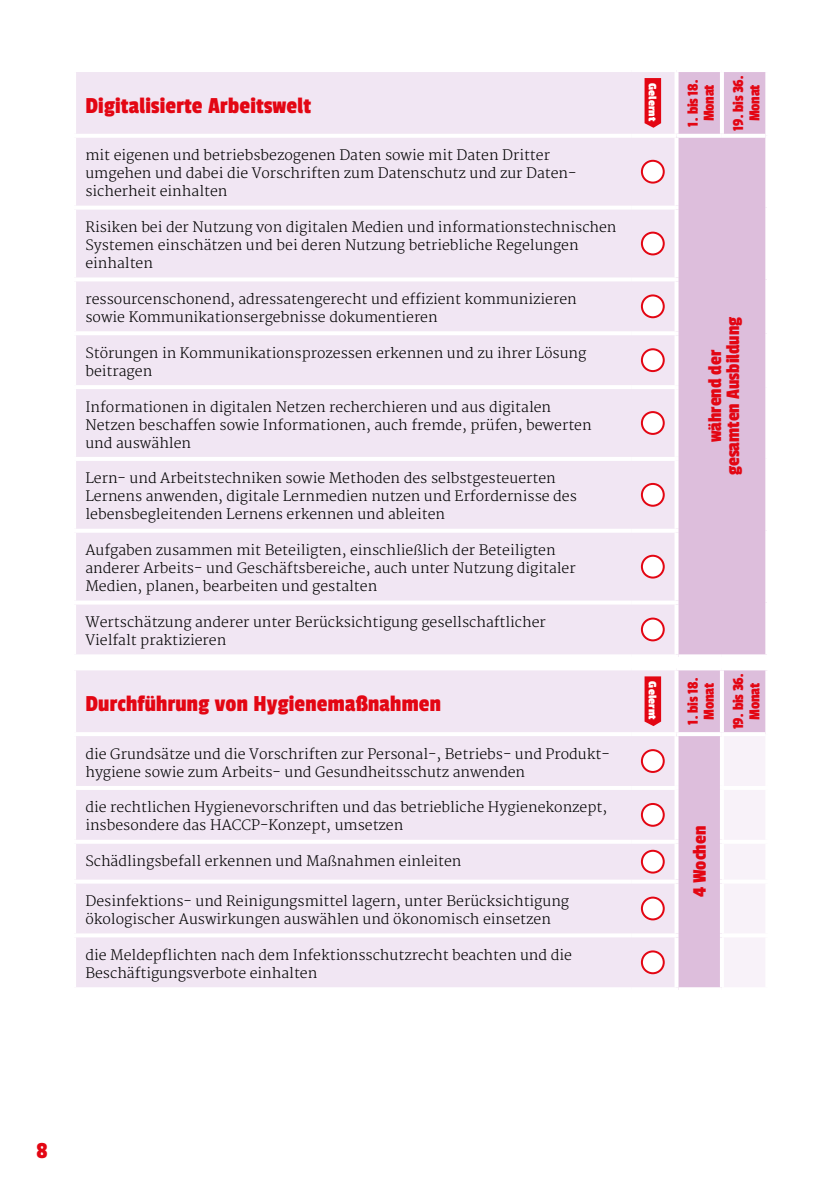
<style>
.page{position:relative;width:840px;height:1191px;background:#fff}
.page>*{position:absolute;margin:0;border:0;box-sizing:border-box;transform-origin:0 0}
.t1{font:24px "Passion One";letter-spacing:.01em;color:#e30613}
.t2{font:20px/18px "Passion One";color:#e30613;text-align:center}
.t3{font:16px/16px "Passion One";letter-spacing:-.02em;color:#e30613;text-align:center}
.t4{font:300 14px/18px "Merriweather";color:#000}
.t5{font:700 12px "Passion One";color:#fff}
</style>
<div class="page">
<div style="left:76px;top:72px;width:598px;height:582px;background:#f1e6f3"></div>
<div style="left:678px;top:72px;width:86px;height:62px;background:#ddbedc"></div>
<div style="left:676px;top:136px;width:90px;height:520px;background:#ddbedc"></div>
<hr style="left:72px;top:206px;width:558px;height:4px;background:#fff">
<hr style="left:72px;top:277px;width:558px;height:4px;background:#fff">
<hr style="left:72px;top:331px;width:558px;height:4px;background:#fff">
<hr style="left:72px;top:385px;width:558px;height:4px;background:#fff">
<hr style="left:72px;top:457px;width:558px;height:4px;background:#fff">
<hr style="left:72px;top:529px;width:558px;height:4px;background:#fff">
<svg style="left:76px;top:600px;width:554px;height:4px"></svg>
<hr style="left:630px;top:206px;width:48px;height:4px;background:#fff">
<hr style="left:630px;top:277px;width:48px;height:4px;background:#fff">
<hr style="left:630px;top:331px;width:48px;height:4px;background:#fff">
<hr style="left:630px;top:385px;width:48px;height:4px;background:#fff">
<hr style="left:630px;top:457px;width:48px;height:4px;background:#fff">
<hr style="left:630px;top:529px;width:48px;height:4px;background:#fff">
<svg style="left:630px;top:600px;width:48px;height:4px"></svg>
<hr style="left:630px;top:654px;width:48px;height:4px;background:#fff">
<hr style="left:72px;top:134px;width:558px;height:4px;background:#fff">
<hr style="left:630px;top:134px;width:46px;height:4px;background:#fff">
<svg style="left:676px;top:136px;width:45px;height:2px"></svg>
<svg style="left:721px;top:136px;width:43px;height:2px"></svg>
<svg style="left:674px;top:210px;width:4px;height:67px"></svg>
<svg style="left:674px;top:281px;width:4px;height:50px"></svg>
<svg style="left:674px;top:335px;width:4px;height:50px"></svg>
<svg style="left:674px;top:389px;width:4px;height:68px"></svg>
<svg style="left:674px;top:461px;width:4px;height:68px"></svg>
<svg style="left:674px;top:533px;width:4px;height:67px"></svg>
<svg style="left:674px;top:604px;width:4px;height:50px"></svg>
<svg style="left:674px;top:138px;width:4px;height:68px"></svg>
<svg style="left:764px;top:136px;width:3px;height:72px"></svg>
<svg style="left:765px;top:208px;width:1px;height:71px"></svg>
<svg style="left:765px;top:279px;width:2px;height:54px"></svg>
<svg style="left:765px;top:333px;width:2px;height:54px"></svg>
<svg style="left:765px;top:387px;width:1px;height:72px"></svg>
<svg style="left:765px;top:459px;width:2px;height:72px"></svg>
<svg style="left:765px;top:531px;width:1px;height:71px"></svg>
<svg style="left:765px;top:602px;width:2px;height:52px"></svg>
<svg style="left:678px;top:654px;width:43px;height:3px"></svg>
<svg style="left:721px;top:654px;width:46px;height:2px"></svg>
<svg style="left:674px;top:72px;width:4px;height:62px"></svg>
<svg style="left:719px;top:72px;width:4px;height:62px"></svg>
<svg style="left:764px;top:72px;width:2px;height:64px"></svg>
<svg style="left:644px;top:78px;width:16px;height:50px"></svg>
<div style="left:641px;top:161px;width:22px;height:22px;background:#fff;border-radius:50%"></div>
<div style="left:640px;top:160px;width:24px;height:24px;border:2px solid #e30613;border-radius:50%"></div>
<div style="left:641px;top:233px;width:22px;height:21px;background:#fff;border-radius:50%"></div>
<div style="left:640px;top:232px;width:24px;height:23px;border:2px solid #e30613;border-radius:50%"></div>
<div style="left:641px;top:295px;width:22px;height:22px;background:#fff;border-radius:50%"></div>
<div style="left:640px;top:294px;width:24px;height:24px;border:2px solid #e30613;border-radius:50%"></div>
<div style="left:641px;top:349px;width:22px;height:22px;background:#fff;border-radius:50%"></div>
<div style="left:640px;top:348px;width:24px;height:24px;border:2px solid #e30613;border-radius:50%"></div>
<div style="left:641px;top:412px;width:22px;height:22px;background:#fff;border-radius:50%"></div>
<div style="left:640px;top:411px;width:24px;height:24px;border:2px solid #e30613;border-radius:50%"></div>
<div style="left:641px;top:484px;width:22px;height:22px;background:#fff;border-radius:50%"></div>
<div style="left:640px;top:483px;width:24px;height:24px;border:2px solid #e30613;border-radius:50%"></div>
<div style="left:641px;top:556px;width:22px;height:21px;background:#fff;border-radius:50%"></div>
<div style="left:640px;top:555px;width:24px;height:23px;border:2px solid #e30613;border-radius:50%"></div>
<div style="left:641px;top:618px;width:22px;height:22px;background:#fff;border-radius:50%"></div>
<div style="left:640px;top:617px;width:24px;height:24px;border:2px solid #e30613;border-radius:50%"></div>
<div style="left:76px;top:670px;width:598px;height:317px;background:#f1e6f3"></div>
<svg style="left:678px;top:670px;width:86px;height:317px"></svg>
<hr style="left:72px;top:786px;width:558px;height:4px;background:#fff">
<svg style="left:76px;top:839px;width:554px;height:4px"></svg>
<svg style="left:76px;top:879px;width:554px;height:4px"></svg>
<hr style="left:72px;top:933px;width:558px;height:4px;background:#fff">
<hr style="left:630px;top:786px;width:48px;height:4px;background:#fff">
<svg style="left:630px;top:839px;width:48px;height:4px"></svg>
<svg style="left:630px;top:879px;width:48px;height:4px"></svg>
<hr style="left:630px;top:933px;width:48px;height:4px;background:#fff">
<hr style="left:72px;top:732px;width:558px;height:4px;background:#fff">
<hr style="left:630px;top:732px;width:46px;height:4px;background:#fff">
<hr style="left:719px;top:786px;width:49px;height:4px;background:#fff">
<hr style="left:719px;top:839px;width:49px;height:4px;background:#fff">
<hr style="left:719px;top:879px;width:49px;height:4px;background:#fff">
<hr style="left:719px;top:933px;width:49px;height:4px;background:#fff">
<hr style="left:676px;top:732px;width:45px;height:4px;background:#fff">
<hr style="left:721px;top:732px;width:43px;height:4px;background:#fff">
<svg style="left:719px;top:736px;width:4px;height:50px"></svg>
<svg style="left:719px;top:790px;width:4px;height:49px"></svg>
<svg style="left:719px;top:843px;width:4px;height:36px"></svg>
<svg style="left:719px;top:883px;width:4px;height:50px"></svg>
<svg style="left:719px;top:937px;width:4px;height:50px"></svg>
<svg style="left:674px;top:736px;width:1px;height:50px"></svg>
<svg style="left:678px;top:987px;width:43px;height:3px"></svg>
<svg style="left:674px;top:790px;width:1px;height:49px"></svg>
<svg style="left:674px;top:843px;width:4px;height:36px"></svg>
<svg style="left:674px;top:883px;width:4px;height:50px"></svg>
<svg style="left:674px;top:937px;width:4px;height:50px"></svg>
<svg style="left:674px;top:670px;width:4px;height:62px"></svg>
<svg style="left:719px;top:670px;width:4px;height:62px"></svg>
<svg style="left:764px;top:670px;width:3px;height:64px"></svg>
<svg style="left:644px;top:676px;width:16px;height:50px"></svg>
<div style="left:641px;top:750px;width:22px;height:22px;background:#fff;border-radius:50%"></div>
<div style="left:640px;top:749px;width:24px;height:24px;border:2px solid #e30613;border-radius:50%"></div>
<div style="left:641px;top:804px;width:22px;height:21px;background:#fff;border-radius:50%"></div>
<div style="left:640px;top:803px;width:24px;height:23px;border:2px solid #e30613;border-radius:50%"></div>
<svg style="left:641px;top:850px;width:22px;height:22px"></svg>
<div style="left:640px;top:849px;width:24px;height:24px;border:2px solid #e30613;border-radius:50%"></div>
<div style="left:641px;top:897px;width:22px;height:22px;background:#fff;border-radius:50%"></div>
<div style="left:640px;top:896px;width:24px;height:24px;border:2px solid #e30613;border-radius:50%"></div>
<div style="left:641px;top:951px;width:22px;height:22px;background:#fff;border-radius:50%"></div>
<div style="left:640px;top:950px;width:24px;height:24px;border:2px solid #e30613;border-radius:50%"></div>
<h1 class="t1" style="left:85px;top:93px;width:227px">Digitalisierte Arbeitswelt</h1>
<p class="t4" style="left:85px;top:147px;width:492px">mit eigenen und betriebsbezogenen Daten sowie mit Daten Dritter umgehen und dabei die Vorschriften zum Datenschutz und zur Daten&shy;sicherheit einhalten</p>
<p class="t4" style="left:85px;top:219px;width:532px">Risiken bei der Nutzung von digitalen Medien und informationstechnischen<br>Systemen einschätzen und bei deren Nutzung betriebliche Regelungen einhalten</p>
<p class="t4" style="left:85px;top:290px;width:492px">ressourcenschonend, adressatengerecht und effizient kommunizieren sowie Kommunikationsergebnisse dokumentieren</p>
<p class="t4" style="left:85px;top:344px;width:502px">Störungen in Kommunikationsprozessen erkennen und zu ihrer Lösung beitragen</p>
<p class="t4" style="left:85px;top:398px;width:507px">Informationen in digitalen Netzen recherchieren und aus digitalen<br>Netzen beschaffen sowie Informationen, auch fremde, prüfen, bewerten und auswählen</p>
<p class="t4" style="left:85px;top:470px;width:493px">Lern- und Arbeitstechniken sowie Methoden des selbstgesteuerten<br>Lernens anwenden, digitale Lernmedien nutzen und Erfordernisse des lebensbegleitenden Lernens erkennen und ableiten</p>
<p class="t4" style="left:85px;top:542px;width:491px">Aufgaben zusammen mit Beteiligten, einschließlich der Beteiligten anderer Arbeits- und Geschäftsbereiche, auch unter Nutzung digitaler<br>Medien, planen, bearbeiten und gestalten</p>
<p class="t4" style="left:85px;top:613px;width:461px">Wertschätzung anderer unter Berücksichtigung gesellschaftlicher<br>Vielfalt praktizieren</p>
<h1 class="t1" style="left:85px;top:691px;width:357px">Durchführung von Hygienemaßnahmen</h1>
<p class="t4" style="left:85px;top:745px;width:525px">die Grundsätze und die Vorschriften zur Personal- , Betriebs- und Produkt&shy;hygiene sowie zum Arbeits- und Gesundheitsschutz anwenden</p>
<p class="t4" style="left:85px;top:799px;width:523px">die rechtlichen Hygienevorschriften und das betriebliche Hygienekonzept, insbesondere das HACCP- Konzept, umsetzen</p>
<p class="t4" style="left:85px;top:853px;width:377px">Schädlingsbefall erkennen und Maßnahmen einleiten</p>
<p class="t4" style="left:85px;top:892px;width:485px">Desinfektions- und Reinigungsmittel lagern, unter Berücksichtigung ökologischer Auswirkungen auswählen und ökonomisch einsetzen</p>
<p class="t4" style="left:85px;top:946px;width:488px">die Meldepflichten nach dem Infektionsschutzrecht beachten und die<br>Beschäftigungsverbote einhalten</p>
<p class="t5" style="left:658px;top:83px;width:39px;rotate:90deg">Gelernt</p>
<p class="t3" style="left:684px;top:127px;width:49px;rotate:-90deg">1. bis 18.<br>Monat</p>
<p class="t3" style="left:729px;top:131px;width:58px;rotate:-90deg">19. bis 36.<br>Monat</p>
<h2 class="t2" style="left:705px;top:475px;width:160px;rotate:-90deg">während der gesamten Ausbildung</h2>
<p class="t5" style="left:658px;top:681px;width:39px;rotate:90deg">Gelernt</p>
<p class="t3" style="left:684px;top:725px;width:49px;rotate:-90deg">1. bis 18.<br>Monat</p>
<p class="t3" style="left:729px;top:729px;width:58px;rotate:-90deg">19. bis 36.<br>Monat</p>
<h2 class="t2" style="left:690px;top:897px;width:73px;rotate:-90deg">4 Wochen</h2>
<h1 class="t1" style="left:37px;top:1138px;width:13px">8</h1>
</div>
